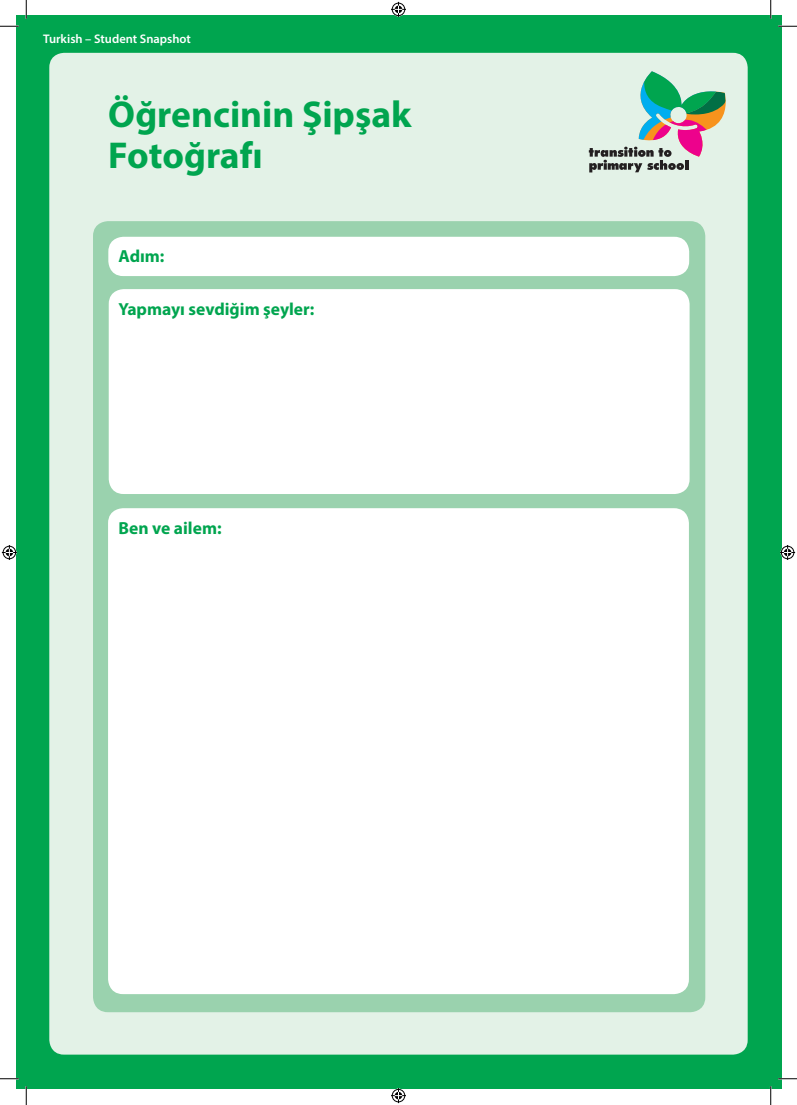
<style>
.page{position:relative;width:797px;height:1105px;background:#fff}
.page>*{position:absolute;margin:0;border:0;box-sizing:border-box;transform-origin:0 0}
.t1{font:700 37.5px/41.2px "Myriad Pro";color:#00a54f}
.t2{font:700 17.5px "Myriad Pro";color:#00a54f}
.t3{font:600 12.5px "Myriad Pro";color:#fff}
</style>
<div class="page">
<div style="left:16px;top:16px;width:765px;height:1073px;background:#00a54f"></div>
<div style="left:49px;top:53px;width:698px;height:1001px;background:#e3f2e7;border-radius:15px"></div>
<div style="left:93px;top:221px;width:612px;height:791px;background:#9ad2ae;border-radius:15px"></div>
<div style="left:108px;top:237px;width:581px;height:39px;background:#fff;border-radius:15px"></div>
<div style="left:109px;top:289px;width:580px;height:205px;background:#fff;border-radius:15px"></div>
<div style="left:108px;top:508px;width:581px;height:486px;background:#fff;border-radius:15px"></div>
<svg style="left:589px;top:71px;width:136px;height:101px"></svg>
<svg style="left:0;top:25px;width:19px;height:2px"></svg>
<svg style="left:778px;top:25px;width:19px;height:2px"></svg>
<svg style="left:0;top:1078px;width:19px;height:1px"></svg>
<svg style="left:778px;top:1078px;width:19px;height:1px"></svg>
<svg style="left:25px;top:0;width:2px;height:19px"></svg>
<svg style="left:25px;top:1086px;width:2px;height:19px"></svg>
<svg style="left:770px;top:0;width:1px;height:19px"></svg>
<svg style="left:770px;top:1086px;width:1px;height:19px"></svg>
<svg style="left:391px;top:2px;width:15px;height:15px"></svg>
<svg style="left:391px;top:1088px;width:15px;height:15px"></svg>
<svg style="left:2px;top:545px;width:15px;height:15px"></svg>
<svg style="left:780px;top:545px;width:15px;height:15px"></svg>
<p class="t3" style="left:43px;top:31px;width:149px">Turkish – Student Snapshot</p>
<h1 class="t1" style="left:108px;top:92px;width:305px">Öğrencinin Şipşak<br>Fotoğrafı</h1>
<p class="t2" style="left:118px;top:244px;width:48px">Adım:</p>
<p class="t2" style="left:118px;top:298px;width:197px">Yapmayı sevdiğim şeyler:</p>
<p class="t2" style="left:118px;top:517px;width:105px">Ben ve ailem:</p>
</div>
